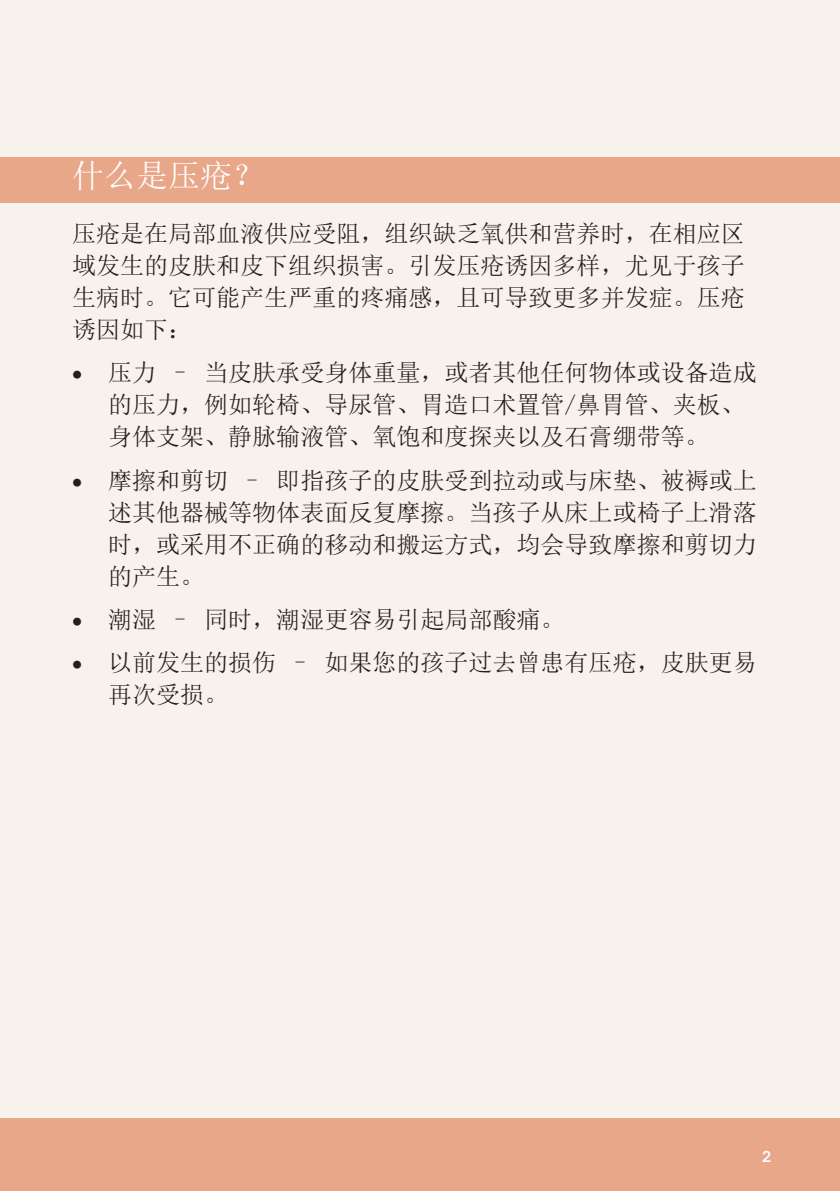
<style>
.page{position:relative;width:840px;height:1191px;background:#fff}
.page>*{position:absolute;margin:0;border:0;box-sizing:border-box;transform-origin:0 0}
.t1{font:32px "Sim Sun";color:#fff}
.t2{font:24px/32px "Sim Sun";color:#231f20;text-align:justify}
.t3{font:18px "DIN Medium Alternate";color:#fff}
</style>
<div class="page">
<div style="left:0;top:0;width:839px;height:1191px;background:#f8f2ec"></div>
<div style="left:0;top:1119px;width:839px;height:72px;background:#e8a789"></div>
<div style="left:0;top:157px;width:839px;height:46px;background:#e8a789"></div>
<p class="t1" style="left:72px;top:160px;width:193px">什么是压疮？</p>
<p class="t2" style="left:72px;top:217px;width:673px">压疮是在局部血液供应受阻，组织缺乏氧供和营养时，在相应区域发生的皮肤和皮下组织损害。引发压疮诱因多样，尤见于孩子生病时。它可能产生严重的疼痛感，且可导致更多并发症。压疮诱因如下：</p>
<p class="t2" style="left:108px;top:356px;width:649px;text-align:left;text-indent:-36px">• 压力 – 当皮肤承受身体重量，或者其他任何物体或设备造成的压力，例如轮椅、导尿管、胃造口术置管/鼻胃管、夹板、身体支架、静脉输液管、氧饱和度探夹以及石膏绷带等。</p>
<p class="t2" style="left:108px;top:464px;width:649px;text-indent:-36px">• 摩擦和剪切 – 即指孩子的皮肤受到拉动或与床垫、被褥或上述其他器械等物体表面反复摩擦。当孩子从床上或椅子上滑落时，或采用不正确的移动和搬运方式，均会导致摩擦和剪切力的产生。</p>
<p class="t2" style="left:72px;top:603px;width:493px">• 潮湿 – 同时，潮湿更容易引起局部酸痛。</p>
<p class="t2" style="left:108px;top:646px;width:649px;text-indent:-36px">• 以前发生的损伤 – 如果您的孩子过去曾患有压疮，皮肤更易再次受损。</p>
<p class="t3" style="left:761px;top:1144px;width:11px">2</p>
</div>
